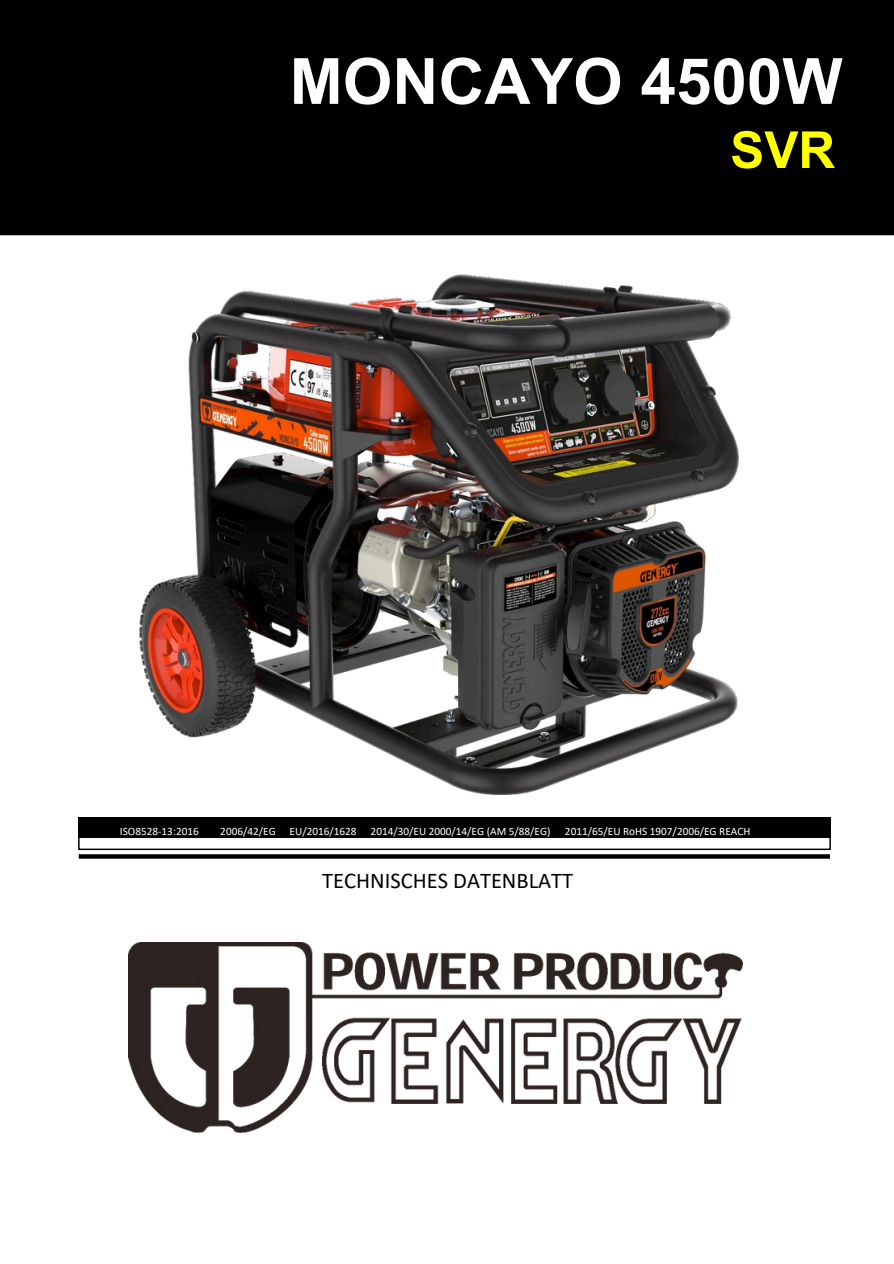
<style>
.page{position:relative;width:894px;height:1264px;background:#fff}
.page>*{position:absolute;margin:0;border:0;box-sizing:border-box;transform-origin:0 0}
.t1{font:700 63.75px "Arial MT Pro";color:#fff}
.t2{font:700 51px "Arial MT Pro";color:#ff0}
.t3{font:22.5px "Calibri";color:#000}
.t4{font:11.25px "Calibri";color:#fff}
</style>
<div class="page">
<div style="left:0;top:0;width:893px;height:236px;background:#000"></div>
<img style="left:140px;top:274px;width:598px;height:520px">
<svg style="left:79px;top:854px;width:750px;height:4px;background:#0f0f0f"></svg>
<div style="left:78px;top:817px;width:752px;height:33px;border:1px solid #000"></div>
<div style="left:78px;top:817px;width:752px;height:20px;background:#000"></div>
<img style="left:129px;top:942px;width:613px;height:190px">
<p class="t1" style="left:289px;top:58px;width:554px">MONCAYO 4500W</p>
<h4 class="t2" style="left:730px;top:131px;width:106px">SVR</h4>
<p class="t4" style="left:120px;top:827px;width:80px">ISO8528-13:2016</p>
<h1 class="t4" style="left:220px;top:827px;width:57px">2006/42/EG</h1>
<p class="t4" style="left:289px;top:827px;width:68px">EU/2016/1628</p>
<h2 class="t4" style="left:370px;top:827px;width:181px">2014/30/EU 2000/14/EG (AM 5/88/EG)</h2>
<p class="t4" style="left:564px;top:827px;width:187px">2011/65/EU RoHS 1907/2006/EG REACH</p>
<h4 class="t3" style="left:322px;top:871px;width:252px">TECHNISCHES DATENBLATT</h4>
</div>
